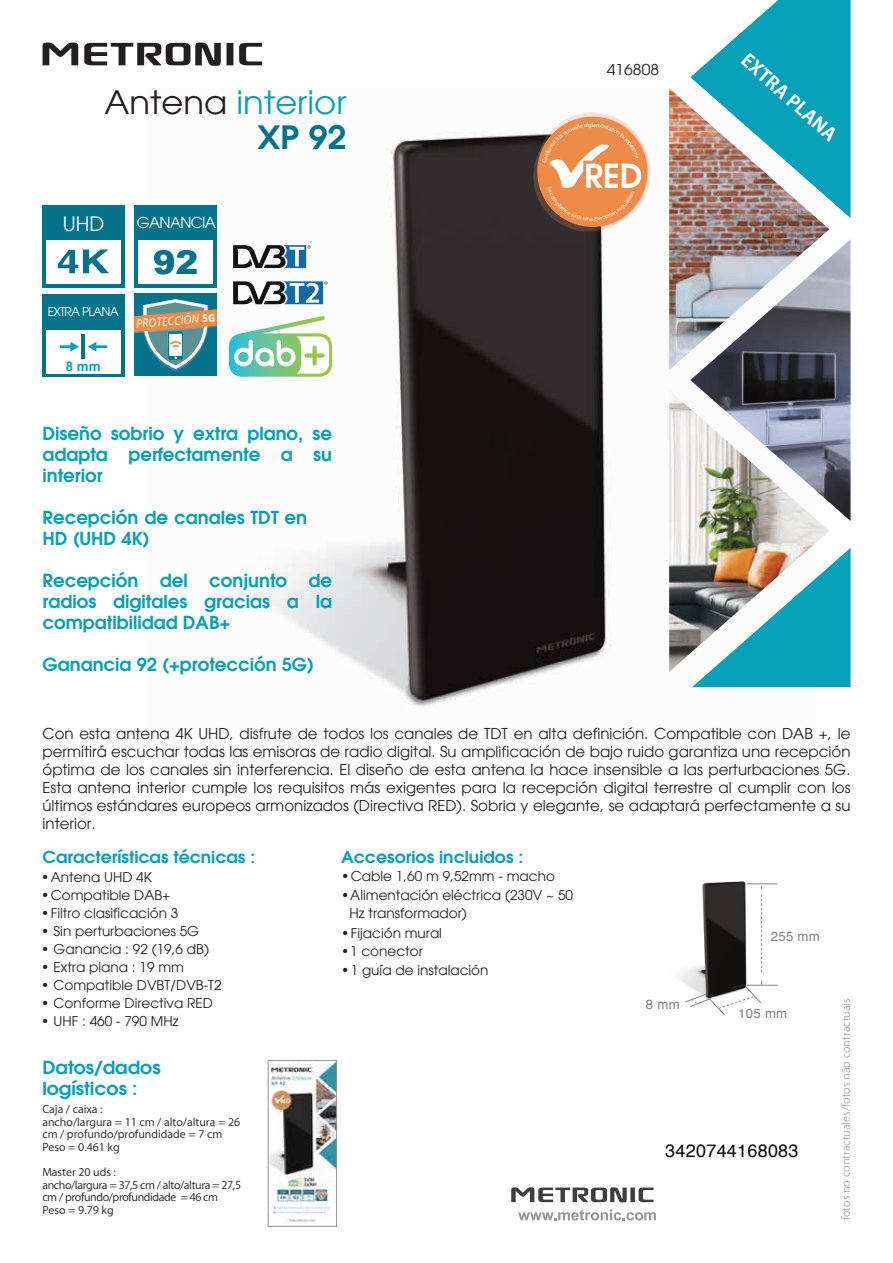
<style>
.page{position:relative;width:893px;height:1263px;background:#fff}
.page>*{position:absolute;margin:0;border:0;box-sizing:border-box;transform-origin:0 0}
.t1{font:900 32.7px "Arial";color:#03738c;scale:1.05 1}
.t2{font:32.25px/35px "Avant Garde LT";color:#06a0b8;text-align:right;scale:1.05 1}
.t3{font:19.95px "Avant Garde LT";color:#fff}
.t4{font:600 18px/21px "Avant Garde LT";color:#06a0b8;text-align:justify}
.t5{font:600 18px/21.6px "Avant Garde LT";color:#06a0b8;scale:1.05 1}
.t6{font:18px "Helvetica";letter-spacing:.015em;color:#080809}
.t7{font:700 18px "Koz Go Pro";color:#fff;scale:1.05 1}
.t8{font:700 16.5px "Avant Garde LT Book";color:#06a0b8;scale:1.05 1}
.t9{font:15px/18px "Avant Garde LT";color:#231f20;text-align:justify}
.t10{font:15px "Avant Garde LT";letter-spacing:-.05em;color:#fff}
.t11{font:15px "Avant Garde LT";color:#231f20;scale:1.05 1}
.t12{font:13.5px/18px "Avant Garde LT";color:#231f20}
.t13{font:13.2px "Helvetica";letter-spacing:.02em;color:#808285}
.t14{font:700 13.2px "Arial";color:#06a0b8}
.t15{font:12.15px "Avant Garde LT";letter-spacing:-.06em;color:#fff}
.t16{font:italic 11.55px "Open Sans";color:#fff;scale:.96 1}
.t17{font:10.5px/12.6px "Koz Go Pro";letter-spacing:-.035em;color:#231f20;scale:1.05 1}
.t18{font:10.5px/12.6px "Koz Go Pro";color:#231f20;scale:1.05 1}
.t19{font:300 10.5px "Koz Go Pro";color:#939598;scale:1.05 1}
.s1{color:#231f20}
.s2{font-weight:600;color:#03738c}
.s3{font-family:"Avant Garde LT";font-weight:600}
</style>
<div class="page">
<img style="left:146px;top:132px;width:670px;height:576px">
<svg style="left:84px;top:43px;width:178px;height:23px"></svg>
<svg style="left:43px;top:43px;width:35px;height:22px"></svg>
<img style="left:690px;top:240px;width:160px;height:281px">
<svg style="left:692px;top:548px;width:158px;height:139px;background:#16a6bc"></svg>
<svg style="left:690px;top:0;width:160px;height:218px"></svg>
<img style="left:669px;top:88px;width:160px;height:282px">
<img style="left:669px;top:390px;width:160px;height:282px">
<svg style="left:533px;top:121px;width:110px;height:111px"></svg>
<svg style="left:537px;top:112px;width:111px;height:111px"></svg>
<svg style="left:540px;top:117px;width:111px;height:110px"></svg>
<div style="left:42px;top:205px;width:83px;height:82px;background:#03738c"></div>
<div style="left:46px;top:240px;width:75px;height:44px;background:#fff"></div>
<svg style="left:58px;top:249px;width:51px;height:24px"></svg>
<div style="left:134px;top:205px;width:83px;height:82px;background:#03738c"></div>
<div style="left:138px;top:240px;width:75px;height:44px;background:#fff"></div>
<svg style="left:233px;top:281px;width:95px;height:23px"></svg>
<svg style="left:233px;top:245px;width:78px;height:23px"></svg>
<div style="left:42px;top:294px;width:83px;height:83px;background:#03738c"></div>
<div style="left:46px;top:330px;width:75px;height:44px;background:#fff"></div>
<hr style="left:82px;top:335px;width:3px;height:24px;background:#03738c">
<svg style="left:60px;top:342px;width:19px;height:10px"></svg>
<svg style="left:88px;top:342px;width:19px;height:10px"></svg>
<div style="left:134px;top:294px;width:83px;height:82px;background:#03738c"></div>
<svg style="left:229px;top:316px;width:103px;height:61px"></svg>
<svg style="left:511px;top:1187px;width:145px;height:33px"></svg>
<img style="left:679px;top:881px;width:82px;height:103px">
<hr style="left:746px;top:985px;width:31px;height:1px;background:#808285">
<hr style="left:746px;top:883px;width:31px;height:1px;background:#808285">
<svg style="left:761px;top:885px;width:1px;height:87px"></svg>
<svg style="left:685px;top:981px;width:77px;height:34px"></svg>
<img style="left:270px;top:1062px;width:65px;height:160px">
<div style="left:268px;top:1060px;width:69px;height:166px;border:1px solid #939598"></div>
<svg style="left:134px;top:299px;width:83px;height:72px"></svg>
<svg style="left:542px;top:122px;width:99px;height:99px"></svg>
<h2 class="t2" style="left:104px;top:84px;width:232px"><span class="s1">Antena</span> interior<br><span class="s2">XP 92</span></h2>
<h3 class="t3" style="left:63px;top:212px;width:43px">UHD</h3>
<p class="t10" style="left:137px;top:213px;width:80px">GANANCIA</p>
<h1 class="t1" style="left:153px;top:238px;width:45px">92</h1>
<p class="t15" style="left:48px;top:304px;width:73px">EXTRA PLANA</p>
<p class="t16" style="left:135px;top:315px;width:68px;rotate:-4deg">PROTECCIÓN</p>
<p class="t14" style="left:66px;top:358px;width:36px">8 mm</p>
<p class="t4" style="left:43px;top:422px;width:291px">Diseño sobrio y extra plano, se adapta perfectamente a su interior</p>
<p class="t4" style="left:43px;top:506px;width:266px">Recepción de canales TDT en<br>HD (UHD 4K)</p>
<p class="t4" style="left:43px;top:569px;width:291px">Recepción del conjunto de radios digitales gracias a la compatibilidad DAB+</p>
<p class="t4" style="left:43px;top:653px;width:273px">Ganancia 92 (+protección 5G)</p>
<p class="t11" style="left:607px;top:61px;width:51px">416808</p>
<p class="t7" style="left:752px;top:49px;width:116px;rotate:42deg">EXTRA PLANA</p>
<p class="t9" style="left:43px;top:724px;width:809px">Con esta antena 4K UHD, disfrute de todos los canales de TDT en alta definición. Compatible con DAB +, le permitirá escuchar todas las emisoras de radio digital. Su amplificación de bajo ruido garantiza una recepción óptima de los canales sin interferencia. El diseño de esta antena la hace insensible a las perturbaciones 5G.<br>Esta antena interior cumple los requisitos más exigentes para la recepción digital terrestre al cumplir con los últimos estándares europeos armonizados (Directiva RED). Sobria y elegante, se adaptará perfectamente a su interior.</p>
<p class="t8" style="left:43px;top:846px;width:204px">Características técnicas <span class="s3">:</span></p>
<p class="t12" style="left:41px;top:868px;width:112px">•Antena UHD 4K</p>
<p class="t12" style="left:41px;top:886px;width:131px">•Compatible DAB+</p>
<p class="t12" style="left:41px;top:904px;width:139px">•Filtro clasificación 3</p>
<p class="t12" style="left:41px;top:922px;width:160px">• Sin perturbaciones 5G</p>
<p class="t12" style="left:41px;top:940px;width:170px">• Ganancia : 92 (19,6 dB)</p>
<p class="t12" style="left:41px;top:958px;width:144px">• Extra plana : 19 mm</p>
<p class="t12" style="left:41px;top:976px;width:182px">• Compatible DVBT/DVB-T2</p>
<p class="t12" style="left:41px;top:994px;width:173px">• Conforme Directiva RED</p>
<p class="t12" style="left:41px;top:1012px;width:139px">• UHF : 460 - 790 MHz</p>
<p class="t5" style="left:42px;top:1056px;width:114px">Datos/dados logísticos :</p>
<p class="t18" style="left:42px;top:1103px;width:190px">Caja / caixa :<br>ancho/largura = 11 cm / alto/altura = 26 cm / profundo/profundidade = 7 cm<br>Peso = 0.461 kg</p>
<p class="t17" style="left:42px;top:1166px;width:191px">Master 20 uds :<br>ancho/largura = 37,5 cm / alto/altura = 27,5 cm / profundo/profundidade = 46 cm<br>Peso = 9.79 kg</p>
<p class="t8" style="left:341px;top:846px;width:175px">Accesorios incluidos <span class="s3">:</span></p>
<p class="t12" style="left:341px;top:867px;width:215px">• Cable 1,60 m 9,52mm - macho</p>
<p class="t12" style="left:350px;top:886px;width:225px;text-indent:-9px">•Alimentación eléctrica (230V ~ 50<br>Hz transformador)</p>
<p class="t12" style="left:341px;top:924px;width:102px">•Fijación mural</p>
<p class="t12" style="left:341px;top:942px;width:83px">•1 conector</p>
<p class="t12" style="left:341px;top:961px;width:149px">• 1 guía de instalación</p>
<p class="t13" style="left:771px;top:926px;width:51px">255 mm</p>
<p class="t13" style="left:646px;top:994px;width:35px">8 mm</p>
<p class="t13" style="left:738px;top:1003px;width:51px">105 mm</p>
<p class="t6" style="left:665px;top:1137px;width:135px">3420744168083</p>
<p class="t19" style="left:839px;top:1220px;width:213px;rotate:-90deg">fotos no contractuales/fotos não contractuais</p>
</div>
